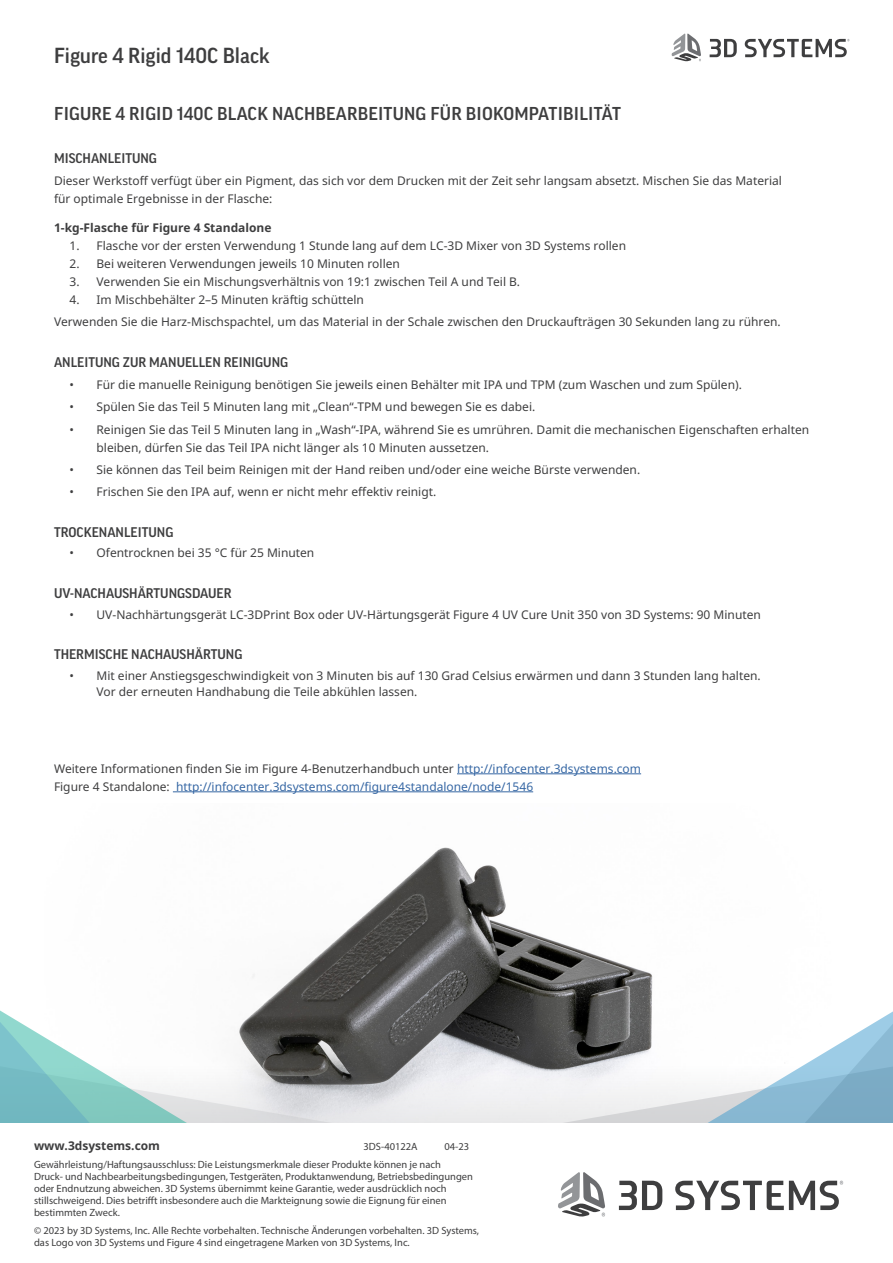
<style>
.page{position:relative;width:893px;height:1263px;background:#fff}
.page>*{position:absolute;margin:0;border:0;box-sizing:border-box;transform-origin:0 0}
.t1{font:500 21px "Good Pro";color:#3e3e3f}
.t2{font:500 18px "Good Pro";letter-spacing:.01em;color:#3e3e3f}
.t3{font:500 13.5px "Good Pro";color:#3e3e3f}
.t4{font:12px/18px "Noto Sans";color:#3e3e3f}
.t5{font:12px "Noto Sans";color:#3667a4}
.t6{font:700 12px "Noto Sans";color:#3e3e3f}
.t7{font:10.5px/12px "Myriad Pro";color:#3e3e3f}
.s1{color:#3667a4}
.s2{color:#3e3e3f}
</style>
<div class="page">
<img style="left:348px;top:847px;width:198px;height:218px">
<svg style="left:348px;top:1065px;width:198px;height:57px;fill:#ececee"></svg>
<svg style="left:619px;top:1181px;width:43px;height:29px"></svg>
<svg style="left:675px;top:1181px;width:168px;height:29px"></svg>
<svg style="left:558px;top:1172px;width:47px;height:44px"></svg>
<svg style="left:710px;top:39px;width:27px;height:18px"></svg>
<svg style="left:745px;top:39px;width:104px;height:18px"></svg>
<svg style="left:672px;top:34px;width:29px;height:27px"></svg>
<svg style="left:0;top:930px;width:348px;height:192px"></svg>
<svg style="left:546px;top:938px;width:347px;height:184px"></svg>
<hr style="left:457px;top:773px;width:184px;height:1px;background:#3667a4">
<hr style="left:173px;top:791px;width:360px;height:1px;background:#3667a4">
<h1 class="t1" style="left:54px;top:43px;width:217px">Figure 4 Rigid 140C Black</h1>
<p class="t2" style="left:54px;top:103px;width:569px">FIGURE 4 RIGID 140C BLACK NACHBEARBEITUNG FÜR BIOKOMPATIBILITÄT</p>
<p class="t3" style="left:54px;top:151px;width:105px">MISCHANLEITUNG</p>
<p class="t4" style="left:54px;top:172px;width:729px">Dieser Werkstoff verfügt über ein Pigment, das sich vor dem Drucken mit der Zeit sehr langsam absetzt. Mischen Sie das Material für optimale Ergebnisse in der Flasche:</p>
<p class="t6" style="left:54px;top:219px;width:219px">1-kg-Flasche für Figure 4 Standalone</p>
<p class="t4" style="left:70px;top:236px;width:558px">1. Flasche vor der ersten Verwendung 1 Stunde lang auf dem LC-3D Mixer von 3D Systems rollen</p>
<p class="t4" style="left:70px;top:254px;width:332px">2. Bei weiteren Verwendungen jeweils 10 Minuten rollen</p>
<p class="t4" style="left:70px;top:272px;width:452px">3. Verwenden Sie ein Mischungsverhältnis von 19:1 zwischen Teil A und Teil B.</p>
<p class="t4" style="left:70px;top:290px;width:296px">4. Im Mischbehälter 2–5 Minuten kräftig schütteln</p>
<p class="t4" style="left:54px;top:313px;width:728px">Verwenden Sie die Harz-Mischspachtel, um das Material in der Schale zwischen den Druckaufträgen 30 Sekunden lang zu rühren.</p>
<p class="t3" style="left:54px;top:354px;width:236px">ANLEITUNG ZUR MANUELLEN REINIGUNG</p>
<p class="t4" style="left:70px;top:375px;width:674px">• Für die manuelle Reinigung benötigen Sie jeweils einen Behälter mit IPA und TPM (zum Waschen und zum Spülen).</p>
<p class="t4" style="left:70px;top:398px;width:467px">• Spülen Sie das Teil 5 Minuten lang mit „Clean“-TPM und bewegen Sie es dabei.</p>
<p class="t4" style="left:97px;top:420px;width:714px;text-indent:-27px">• Reinigen Sie das Teil 5 Minuten lang in „Wash“-IPA, während Sie es umrühren. Damit die mechanischen Eigenschaften erhalten bleiben, dürfen Sie das Teil IPA nicht länger als 10 Minuten aussetzen.</p>
<p class="t4" style="left:70px;top:460px;width:572px">• Sie können das Teil beim Reinigen mit der Hand reiben und/oder eine weiche Bürste verwenden.</p>
<p class="t4" style="left:70px;top:482px;width:368px">• Frischen Sie den IPA auf, wenn er nicht mehr effektiv reinigt.</p>
<p class="t3" style="left:54px;top:524px;width:121px">TROCKENANLEITUNG</p>
<p class="t4" style="left:70px;top:544px;width:246px">• Ofentrocknen bei 35 °C für 25 Minuten</p>
<p class="t3" style="left:54px;top:585px;width:179px">UV-NACHAUSHÄRTUNGSDAUER</p>
<p class="t4" style="left:70px;top:605px;width:693px">• UV-Nachhärtungsgerät LC-3DPrint Box oder UV-Härtungsgerät Figure 4 UV Cure Unit 350 von 3D Systems: 90 Minuten</p>
<p class="t3" style="left:54px;top:647px;width:190px">THERMISCHE NACHAUSHÄRTUNG</p>
<p class="t4" style="left:97px;top:667px;width:666px;line-height:16.5px;text-indent:-27px">• Mit einer Anstiegsgeschwindigkeit von 3 Minuten bis auf 130 Grad Celsius erwärmen und dann 3 Stunden lang halten.<br>Vor der erneuten Handhabung die Teile abkühlen lassen.</p>
<p class="t4" style="left:54px;top:759px;width:589px">Weitere Informationen finden Sie im Figure 4-Benutzerhandbuch unter <span class="s1">http://infocenter.3dsystems.com</span></p>
<p class="t5" style="left:54px;top:778px;width:481px"><span class="s2">Figure 4 Standalone:</span> http://infocenter.3dsystems.com/figure4standalone/node/1546</p>
<p class="t6" style="left:34px;top:1137px;width:128px">www.3dsystems.com</p>
<p class="t7" style="left:363px;top:1140px;width:56px">3DS-40122A</p>
<p class="t7" style="left:444px;top:1140px;width:26px">04-23</p>
<p class="t7" style="left:34px;top:1158px;width:441px">Gewährleistung/Haftungsausschluss: Die Leistungsmerkmale dieser Produkte können je nach<br>Druck- und Nachbearbeitungsbedingungen, Testgeräten, Produktanwendung, Betriebsbedingungen oder Endnutzung abweichen. 3D Systems übernimmt keine Garantie, weder ausdrücklich noch stillschweigend. Dies betrifft insbesondere auch die Markteignung sowie die Eignung für einen bestimmten Zweck.</p>
<p class="t7" style="left:34px;top:1224px;width:447px">© 2023 by 3D Systems, Inc. Alle Rechte vorbehalten. Technische Änderungen vorbehalten. 3D Systems, das Logo von 3D Systems und Figure 4 sind eingetragene Marken von 3D Systems, Inc.</p>
</div>
